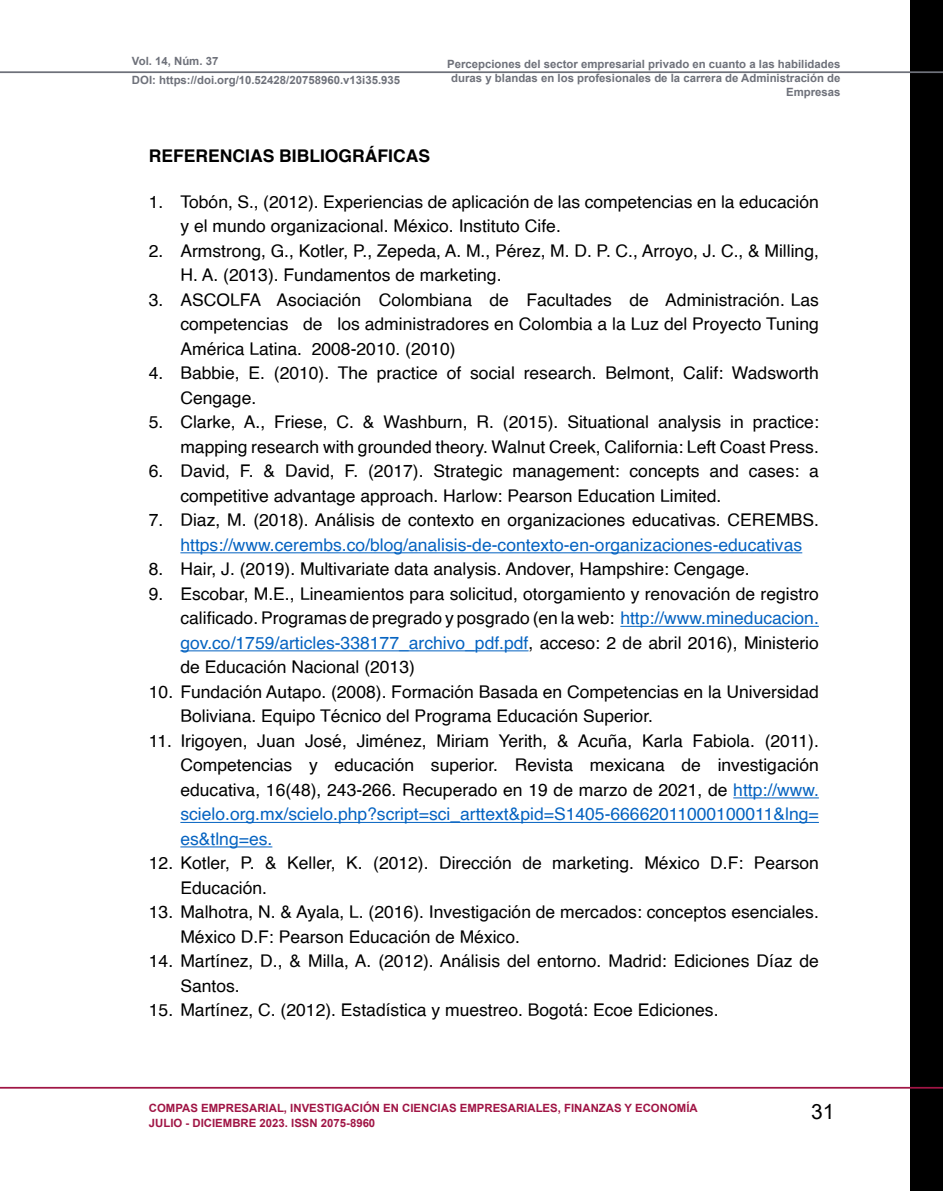
<style>
.page{position:relative;width:943px;height:1191px;background:#fff}
.page>*{position:absolute;margin:0;border:0;box-sizing:border-box;transform-origin:0 0}
.t1{font:21px "Arial";color:#000}
.t2{font:17.5px/24.5px "Helvetica";color:#000}
.t3{font:17.5px "Helvetica";color:#0563c1}
.t4{font:700 17.5px "Helvetica";color:#000}
.t5{font:700 11.38px/14px "Arial";color:#6e717a}
.t6{font:700 11.38px/15.8px "Arial";color:#a01545}
.s1{color:#0563c1}
</style>
<div class="page">
<div style="left:910px;top:0;width:33px;height:1191px;background:#000"></div>
<hr style="left:0;top:1086px;width:943px;height:2px;background:#a01545">
<hr style="left:0;top:71px;width:943px;height:2px;background:#6e717a">
<hr style="left:180px;top:552px;width:622px;height:1px;background:#0563c1">
<hr style="left:620px;top:626px;width:199px;height:1px;background:#0563c1">
<hr style="left:180px;top:650px;width:348px;height:1px;background:#0563c1">
<hr style="left:733px;top:797px;width:86px;height:1px;background:#0563c1">
<hr style="left:180px;top:822px;width:639px;height:1px;background:#0563c1">
<hr style="left:180px;top:846px;width:92px;height:1px;background:#0563c1">
<p class="t5" style="left:132px;top:51px;width:270px;line-height:19.2px">Vol. 14, Núm. 37<br>DOI: https://doi.org/10.52428/20758960.v13i35.935</p>
<p class="t5" style="left:447px;top:57px;width:395px;text-align:right">Percepciones del sector empresarial privado en cuanto a las habilidades duras y blandas en los profesionales de la carrera de Administración de<br>Empresas</p>
<p class="t4" style="left:149px;top:142px;width:282px">REFERENCIAS BIBLIOGRÁFICAS</p>
<p class="t2" style="left:180px;top:190px;width:640px;text-indent:-32px">1. Tobón, S., (2012). Experiencias de aplicación de las competencias en la educación y el mundo organizacional. México. Instituto Cife.</p>
<p class="t2" style="left:180px;top:239px;width:640px;text-indent:-32px">2. Armstrong, G., Kotler, P., Zepeda, A. M., Pérez, M. D. P. C., Arroyo, J. C., &amp; Milling,<br>H. A. (2013). Fundamentos de marketing.</p>
<p class="t2" style="left:180px;top:288px;width:640px;text-align:justify;text-indent:-32px">3. ASCOLFA Asociación Colombiana de Facultades de Administración. Las competencias de los administradores en Colombia a la Luz del Proyecto Tuning América Latina. 2008-2010. (2010)</p>
<p class="t2" style="left:180px;top:361px;width:640px;text-indent:-32px">4. Babbie, E. (2010). The practice of social research. Belmont, Calif: Wadsworth<br>Cengage.</p>
<p class="t2" style="left:149px;top:410px;width:671px;text-align:right">5. Clarke, A., Friese, C. &amp; Washburn, R. (2015). Situational analysis in practice: mapping research with grounded theory. Walnut Creek, California: Left Coast Press.</p>
<p class="t2" style="left:180px;top:459px;width:640px;text-indent:-32px">6. David, F. &amp; David, F. (2017). Strategic management: concepts and cases: a competitive advantage approach. Harlow: Pearson Education Limited.</p>
<p class="t2" style="left:149px;top:508px;width:671px">7. Diaz, M. (2018). Análisis de contexto en organizaciones educativas. CEREMBS.</p>
<p class="t3" style="left:180px;top:531px;width:623px">https://www.cerembs.co/blog/analisis-de-contexto-en-organizaciones-educativas</p>
<p class="t2" style="left:149px;top:557px;width:602px">8. Hair, J. (2019). Multivariate data analysis. Andover, Hampshire: Cengage.</p>
<p class="t2" style="left:180px;top:582px;width:640px;text-align:justify;text-indent:-31px">9. Escobar, M.E., Lineamientos para solicitud, otorgamiento y renovación de registro calificado. Programas de pregrado y posgrado (en la web: <span class="s1">http://www.mineducacion. gov.co/1759/articles-338177_archivo_pdf.pdf</span>, acceso: 2 de abril 2016), Ministerio de Educación Nacional (2013)</p>
<p class="t2" style="left:180px;top:680px;width:640px;text-indent:-32px">10. Fundación Autapo. (2008). Formación Basada en Competencias en la Universidad<br>Boliviana. Equipo Técnico del Programa Educación Superior.</p>
<p class="t2" style="left:180px;top:729px;width:640px;text-align:justify;text-indent:-32px">11. Irigoyen, Juan José, Jiménez, Miriam Yerith, &amp; Acuña, Karla Fabiola. (2011).<br>Competencias y educación superior. Revista mexicana de investigación educativa, 16(48), 243-266. Recuperado en 19 de marzo de 2021, de <span class="s1">http://www. scielo.org.mx/scielo.php?script=sci_arttext&amp;pid=S1405-66662011000100011&amp;lng= es&amp;tlng=es.</span></p>
<p class="t2" style="left:180px;top:851px;width:640px;text-indent:-32px">12. Kotler, P. &amp; Keller, K. (2012). Dirección de marketing. México D.F: Pearson<br>Educación.</p>
<p class="t2" style="left:180px;top:900px;width:640px;text-indent:-32px">13. Malhotra, N. &amp; Ayala, L. (2016). Investigación de mercados: conceptos esenciales.<br>México D.F: Pearson Educación de México.</p>
<p class="t2" style="left:180px;top:949px;width:640px;text-indent:-32px">14. Martínez, D., &amp; Milla, A. (2012). Análisis del entorno. Madrid: Ediciones Díaz de<br>Santos.</p>
<p class="t2" style="left:149px;top:998px;width:571px">15. Martínez, C. (2012). Estadística y muestreo. Bogotá: Ecoe Ediciones.</p>
<p class="t6" style="left:149px;top:1100px;width:550px">COMPAS EMPRESARIAL, INVESTIGACIÓN EN CIENCIAS EMPRESARIALES, FINANZAS Y ECONOMÍA<br>JULIO - DICIEMBRE 2023. ISSN 2075-8960</p>
<p class="t1" style="left:811px;top:1096px;width:25px">31</p>
</div>
